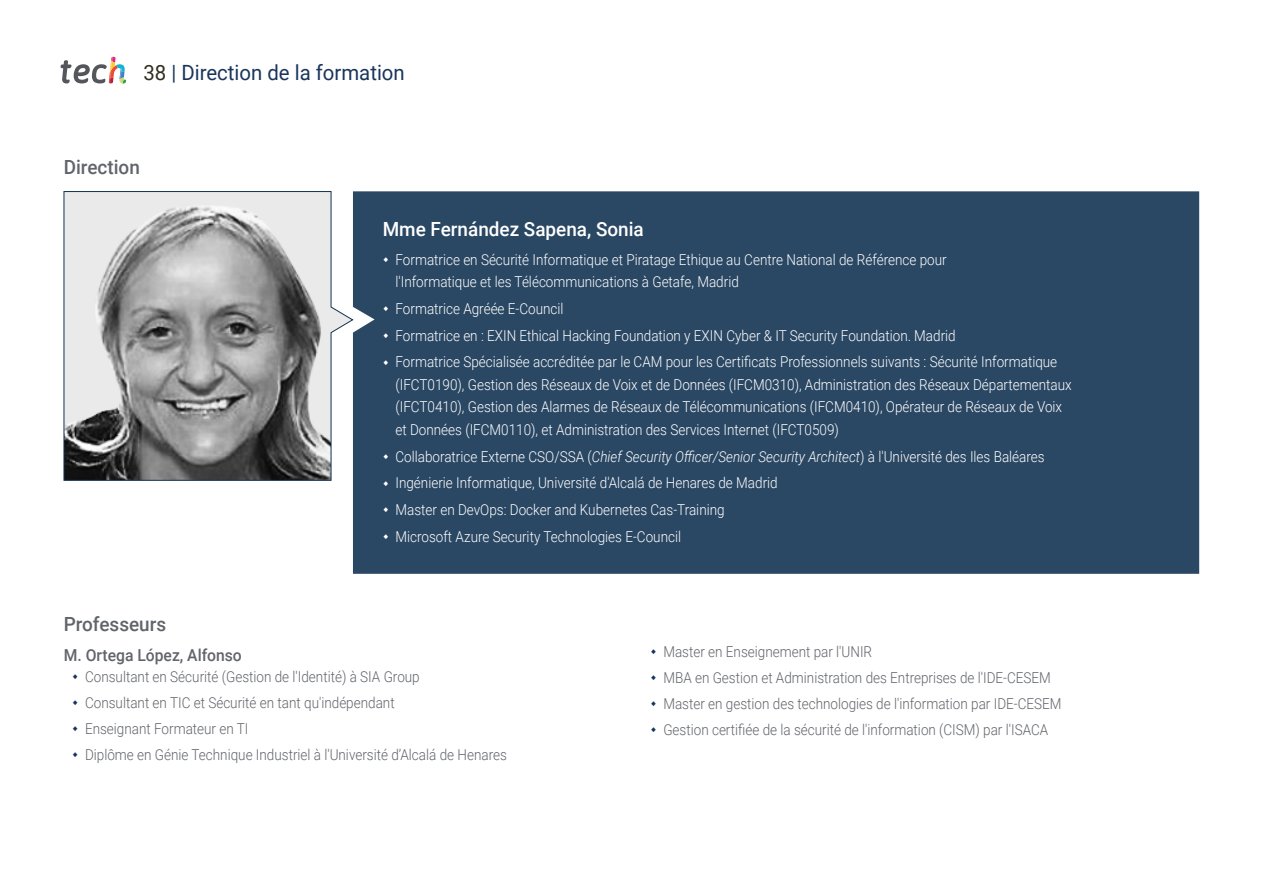
<style>
.page{position:relative;width:1263px;height:893px;background:#fff}
.page>*{position:absolute;margin:0;border:0;box-sizing:border-box;transform-origin:0 0}
.t1{font:21px "Roboto";color:#1a355c}
.t2{font:500 19.5px "Roboto";color:#fff}
.t3{font:500 19.5px "Roboto";color:#61646a}
.t4{font:500 16.5px "Roboto";color:#61646a;scale:.95 1}
.t5{font:300 15px/26.7px "Roboto";color:#fff;scale:.9 1}
.t6{font:300 15px/26px "Roboto";color:#61646a;scale:.9 1}
.s1{color:#312e20}
.s2{font-style:italic}
</style>
<div class="page">
<svg style="left:61px;top:57px;width:65px;height:27px"></svg>
<div style="left:353px;top:191px;width:846px;height:383px;background:#2a4763"></div>
<svg style="left:64px;top:191px;width:289px;height:290px;background:#a6a6a6"></svg>
<svg style="left:384px;top:257px;width:4px;height:5px"></svg>
<svg style="left:384px;top:306px;width:4px;height:5px"></svg>
<svg style="left:384px;top:333px;width:4px;height:5px"></svg>
<svg style="left:384px;top:360px;width:4px;height:5px"></svg>
<svg style="left:384px;top:454px;width:4px;height:5px"></svg>
<svg style="left:384px;top:481px;width:4px;height:5px"></svg>
<svg style="left:384px;top:507px;width:4px;height:5px"></svg>
<svg style="left:384px;top:534px;width:4px;height:5px"></svg>
<h1 class="t1" style="left:144px;top:57px;width:263px"><span class="s1">38</span> | Direction de la formation</h1>
<h2 class="t3" style="left:64px;top:154px;width:78px">Direction</h2>
<h2 class="t3" style="left:64px;top:611px;width:104px">Professeurs</h2>
<h2 class="t2" style="left:383px;top:215px;width:263px">Mme Fernández Sapena, Sonia</h2>
<p class="t5" style="left:395px;top:247px;width:614px;line-height:22.5px">Formatrice en Sécurité Informatique et Piratage Ethique au Centre National de Référence pour l'Informatique et les Télécommunications à Getafe, Madrid</p>
<p class="t5" style="left:395px;top:294px;width:737px">Formatrice Agréée E-Council<br>Formatrice en : EXIN Ethical Hacking Foundation y EXIN Cyber &amp; IT Security Foundation. Madrid<br>Formatrice Spécialisée accréditée par le CAM pour les Certificats Professionnels suivants : Sécurité Informatique</p>
<p class="t5" style="left:395px;top:373px;width:753px;line-height:22.5px">(IFCT0190), Gestion des Réseaux de Voix et de Données (IFCM0310), Administration des Réseaux Départementaux (IFCT0410), Gestion des Alarmes de Réseaux de Télécommunications (IFCM0410), Opérateur de Réseaux de Voix et Données (IFCM0110), et Administration des Services Internet (IFCT0509)</p>
<p class="t5" style="left:395px;top:442px;width:723px">Collaboratrice Externe CSO/SSA (<span class="s2">Chief Security Officer/Senior Security Architect</span>) à l'Université des Iles Baléares Ingénierie Informatique, Université d'Alcalá de Henares de Madrid<br>Master en DevOps: Docker and Kubernetes Cas-Training<br>Microsoft Azure Security Technologies E-Council</p>
<p class="t4" style="left:64px;top:643px;width:189px">M. Ortega López, Alfonso</p>
<p class="t6" style="left:85px;top:663px;width:470px">Consultant en Sécurité (Gestion de l'Identité) à SIA Group<br>Consultant en TIC et Sécurité en tant qu'indépendant<br>Enseignant Formateur en TI<br>Diplôme en Génie Technique Industriel à l'Université d’Alcalá de Henares</p>
<p class="t6" style="left:663px;top:638px;width:444px">Master en Enseignement par l'UNIR<br>MBA en Gestion et Administration des Entreprises de l'IDE-CESEM Master en gestion des technologies de l'information par IDE-CESEM Gestion certifiée de la sécurité de l'information (CISM) par l'ISACA</p>
</div>
